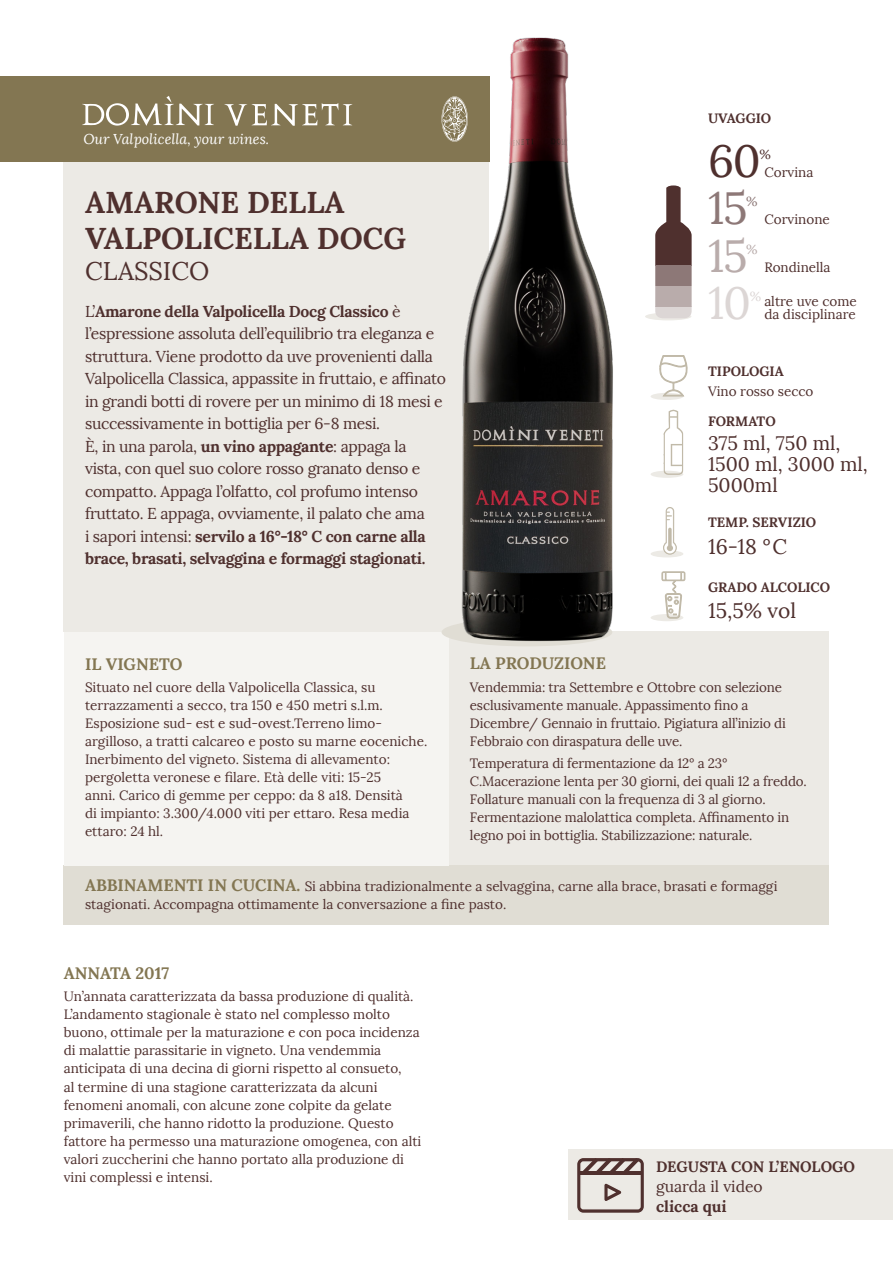
<style>
.page{position:relative;width:893px;height:1263px;background:#fff}
.page>*{position:absolute;margin:0;border:0;box-sizing:border-box;transform-origin:0 0}
.t1{font:45px "Lora";color:#4f302e}
.t2{font:45px "Lora";color:#8d7877}
.t3{font:45px "Lora";color:#b9acab}
.t4{font:45px "Lora";color:#dcd6d5}
.t5{font:700 30px/36px "Lora";color:#4f302e}
.t6{font:25.5px "Lora";color:#4f302e}
.t7{font:21px "Lora";color:#4f302e}
.t8{font:19.5px/21px "Lora";color:#4f302e}
.t9{font:700 16.5px "Lora";color:#837652}
.t10{font:15.75px/22.5px "Lora";letter-spacing:-.02em;color:#4f302e}
.t11{font:15.75px "Lora";color:#4f302e}
.t12{font:700 15.75px "Lora";color:#4f302e}
.t13{font:700 15px "Lora";color:#4f302e}
.t14{font:italic 14.25px "Lora";color:#fff}
.t15{font:13.5px/18px "Lora";color:#4f302e}
.t16{font:700 13.5px "Lora";color:#4f302e}
.t17{font:13.2px "Lora";color:#4f302e}
.t18{font:13.2px "Lora";color:#8d7877}
.t19{font:13.2px "Lora";color:#b9acab}
.t20{font:13.2px "Lora";color:#dcd6d5}
.s1{font-weight:700}
.s2{font-weight:700;font-size:16.5px;color:#837652}
</style>
<div class="page">
<div style="left:645px;top:313px;width:46px;height:7px;background:#eceae5;border-radius:50%"></div>
<div style="left:64px;top:865px;width:765px;height:59px;background:#e0ddd4"></div>
<div style="left:651px;top:393px;width:32px;height:7px;background:#eceae5;border-radius:50%"></div>
<svg style="left:659px;top:355px;width:29px;height:42px"></svg>
<div style="left:651px;top:471px;width:32px;height:7px;background:#eceae5;border-radius:50%"></div>
<svg style="left:663px;top:409px;width:20px;height:66px"></svg>
<div style="left:64px;top:162px;width:425px;height:469px;background:#eceae5"></div>
<div style="left:449px;top:631px;width:380px;height:234px;background:#eceae5"></div>
<div style="left:64px;top:632px;width:385px;height:233px;background:#f5f4f1"></div>
<div style="left:442px;top:618px;width:170px;height:28px;background:#e0ddd4;border-radius:50%"></div>
<div style="left:651px;top:614px;width:32px;height:7px;background:#eceae5;border-radius:50%"></div>
<svg style="left:662px;top:571px;width:23px;height:47px"></svg>
<div style="left:655px;top:306px;width:37px;height:12px;background:#dcd6d5"></div>
<svg style="left:655px;top:185px;width:37px;height:81px;fill:#4f302e"></svg>
<div style="left:655px;top:266px;width:37px;height:20px;background:#8d7877"></div>
<div style="left:655px;top:286px;width:37px;height:20px;background:#b9acab"></div>
<img style="left:454px;top:37px;width:159px;height:609px">
<div style="left:0;top:77px;width:489px;height:85px;background:#837652"></div>
<svg style="left:82px;top:96px;width:132px;height:30px"></svg>
<svg style="left:224px;top:103px;width:129px;height:23px"></svg>
<svg style="left:442px;top:96px;width:26px;height:46px"></svg>
<div style="left:651px;top:550px;width:32px;height:7px;background:#eceae5;border-radius:50%"></div>
<svg style="left:663px;top:507px;width:14px;height:48px"></svg>
<div style="left:568px;top:1149px;width:325px;height:70px;background:#eceae5"></div>
<svg style="left:577px;top:1158px;width:67px;height:55px"></svg>
<p class="t14" style="left:83px;top:130px;width:187px">Our Valpolicella, your wines.</p>
<p class="t5" style="left:85px;top:184px;width:322px">AMARONE DELLA<br>VALPOLICELLA DOCG</p>
<p class="t6" style="left:85px;top:255px;width:126px">CLASSICO</p>
<p class="t10" style="left:85px;top:300px;width:363px">L’<span class="s1">Amarone della Valpolicella Docg Classico</span> è l’espressione assoluta dell’equilibrio tra eleganza e struttura. Viene prodotto da uve provenienti dalla Valpolicella Classica, appassite in fruttaio, e affinato in grandi botti di rovere per un minimo di 18 mesi e successivamente in bottiglia per 6-8 mesi.</p>
<p class="t10" style="left:85px;top:435px;width:342px">È, in una parola, <span class="s1">un vino appagante</span>: appaga la vista, con quel suo colore rosso granato denso e compatto. Appaga l’olfatto, col profumo intenso fruttato. E appaga, ovviamente, il palato che ama i sapori intensi: <span class="s1">servilo a 16°-18° C con carne alla brace, brasati, selvaggina e formaggi stagionati.</span></p>
<p class="t9" style="left:85px;top:653px;width:99px">IL VIGNETO</p>
<p class="t15" style="left:85px;top:679px;width:344px">Situato nel cuore della Valpolicella Classica, su terrazzamenti a secco, tra 150 e 450 metri s.l.m.<br>Esposizione sud- est e sud-ovest.Terreno limo&shy;argilloso, a tratti calcareo e posto su marne eoceniche.<br>Inerbimento del vigneto. Sistema di allevamento: pergoletta veronese e filare. Età delle viti: 15-25<br>anni. Carico di gemme per ceppo: da 8 a18. Densità<br>di impianto: 3.300/4.000 viti per ettaro. Resa media ettaro: 24 hl.</p>
<p class="t16" style="left:708px;top:110px;width:65px">UVAGGIO</p>
<p class="t1" style="left:708px;top:133px;width:54px">60</p>
<p class="t17" style="left:759px;top:146px;width:13px">%</p>
<p class="t2" style="left:708px;top:180px;width:41px">15</p>
<p class="t18" style="left:746px;top:193px;width:13px">%</p>
<p class="t3" style="left:708px;top:228px;width:41px">15</p>
<p class="t19" style="left:746px;top:241px;width:13px">%</p>
<p class="t15" style="left:764px;top:163px;width:51px">Corvina</p>
<p class="t15" style="left:764px;top:210px;width:67px">Corvinone</p>
<p class="t15" style="left:764px;top:258px;width:68px">Rondinella</p>
<p class="t4" style="left:708px;top:276px;width:45px">10</p>
<p class="t20" style="left:750px;top:288px;width:13px">%</p>
<p class="t15" style="left:764px;top:294px;width:94px;line-height:13.5px">altre uve come da disciplinare</p>
<p class="t16" style="left:708px;top:362px;width:77px">TIPOLOGIA</p>
<p class="t15" style="left:708px;top:383px;width:107px">Vino rosso secco</p>
<p class="t16" style="left:708px;top:413px;width:69px">FORMATO</p>
<p class="t8" style="left:708px;top:433px;width:161px">375 ml, 750 ml,<br>1500 ml, 3000 ml,</p>
<p class="t8" style="left:708px;top:475px;width:71px">5000ml</p>
<p class="t16" style="left:708px;top:514px;width:110px">TEMP. SERVIZIO</p>
<p class="t7" style="left:708px;top:534px;width:81px">16-18 °C</p>
<p class="t16" style="left:708px;top:578px;width:124px">GRADO ALCOLICO</p>
<p class="t7" style="left:708px;top:598px;width:90px">15,5% vol</p>
<p class="t9" style="left:470px;top:653px;width:138px">LA PRODUZIONE</p>
<p class="t15" style="left:470px;top:678px;width:318px">Vendemmia: tra Settembre e Ottobre con selezione esclusivamente manuale. Appassimento fino a Dicembre/ Gennaio in fruttaio. Pigiatura all’inizio di Febbraio con diraspatura delle uve.</p>
<p class="t15" style="left:470px;top:754px;width:338px">Temperatura di fermentazione da 12° a 23° C.Macerazione lenta per 30 giorni, dei quali 12 a freddo.<br>Follature manuali con la frequenza di 3 al giorno.<br>Fermentazione malolattica completa. Affinamento in legno poi in bottiglia. Stabilizzazione: naturale.</p>
<p class="t15" style="left:85px;top:877px;width:694px"><span class="s2">ABBINAMENTI IN CUCINA.</span> Si abbina tradizionalmente a selvaggina, carne alla brace, brasati e formaggi stagionati. Accompagna ottimamente la conversazione a fine pasto.</p>
<p class="t9" style="left:64px;top:963px;width:107px">ANNATA 2017</p>
<p class="t15" style="left:64px;top:988px;width:359px">Un’annata caratterizzata da bassa produzione di qualità.<br>L’andamento stagionale è stato nel complesso molto buono, ottimale per la maturazione e con poca incidenza di malattie parassitarie in vigneto. Una vendemmia anticipata di una decina di giorni rispetto al consueto,<br>al termine di una stagione caratterizzata da alcuni fenomeni anomali, con alcune zone colpite da gelate primaverili, che hanno ridotto la produzione. Questo fattore ha permesso una maturazione omogenea, con alti valori zuccherini che hanno portato alla produzione di vini complessi e intensi.</p>
<p class="t13" style="left:656px;top:1157px;width:200px">DEGUSTA CON L’ENOLOGO</p>
<p class="t11" style="left:656px;top:1177px;width:108px">guarda il video</p>
<p class="t12" style="left:656px;top:1196px;width:72px">clicca qui</p>
</div>
